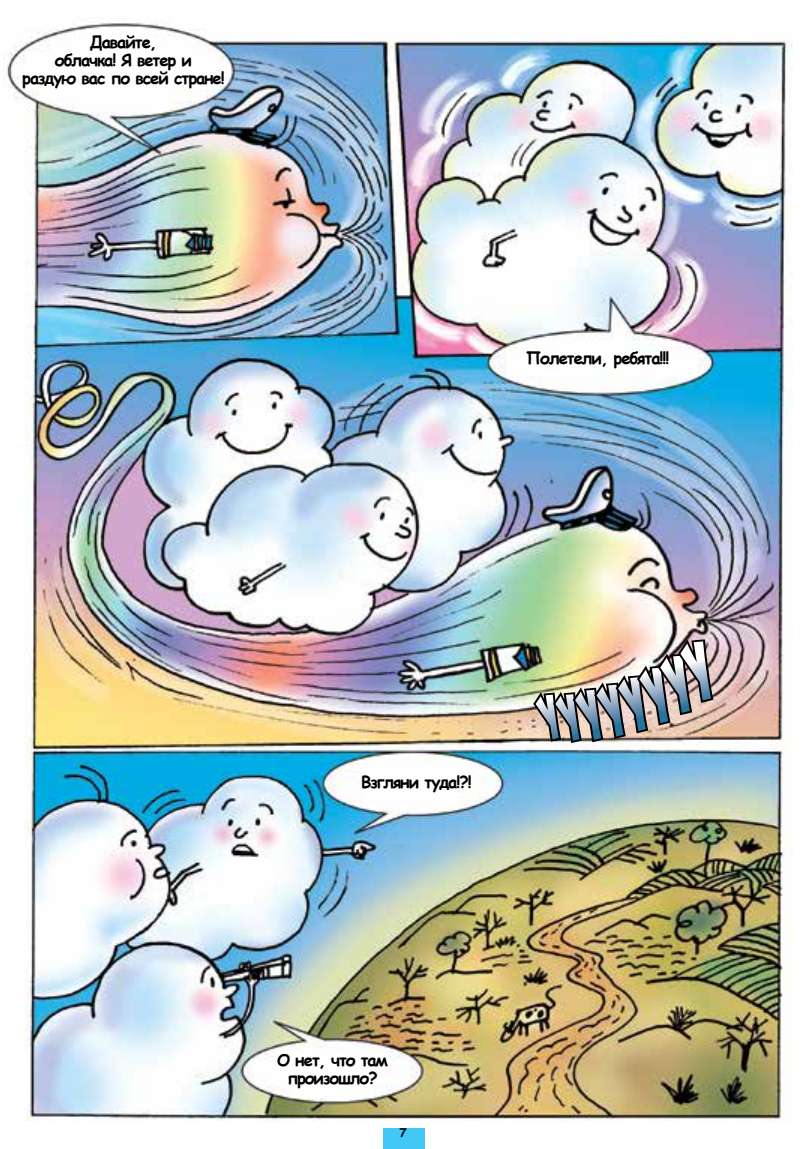
<style>
.page{position:relative;width:808px;height:1149px;background:#fff}
.page>*{position:absolute;margin:0;border:0;box-sizing:border-box;transform-origin:0 0}
.t1{font:63.9px "Bada Boom BB";color:#fff;scale:.67 1}
.t2{font:700 16.5px/18px "Comic Sans MS";letter-spacing:-.06em;color:#000;text-align:center}
.t3{font:700 12px "Comic Sans MS";color:#000}
.s1{font-size:66.45px}
.s2{font-size:71.55px}
.s3{font-size:74.1px}
.s4{font-size:76.65px}
.s5{font-size:79.2px}
.s6{font-size:81.75px}
.s7{font-size:84.3px}
</style>
<div class="page">
<div style="left:383px;top:1128px;width:42px;height:20px;background:#44c8f5"></div>
<img style="left:4px;top:23px;width:788px;height:1098px">
<img style="left:524px;top:629px;width:211px;height:117px">
<p class="t2" style="left:22px;top:33px;width:204px">Давайте,<br>облачка! Я ветер и<br>раздую вас по всей стране!</p>
<p class="t2" style="left:526px;top:348px;width:145px">Полетели, ребята!!!</p>
<p class="t2" style="left:361px;top:772px;width:112px">Взгляни туда!?!</p>
<h1 class="t1" style="left:534px;top:686px;width:264px;rotate:-19deg">Y<span class="s1">y</span><span class="s2">y</span><span class="s3">y</span><span class="s4">y</span><span class="s5">y</span><span class="s6">y</span><span class="s7">y</span></h1>
<p class="t2" style="left:277px;top:1050px;width:112px">О нет, что там произошло?</p>
<p class="t3" style="left:400px;top:1123px;width:9px">7</p>
</div>
